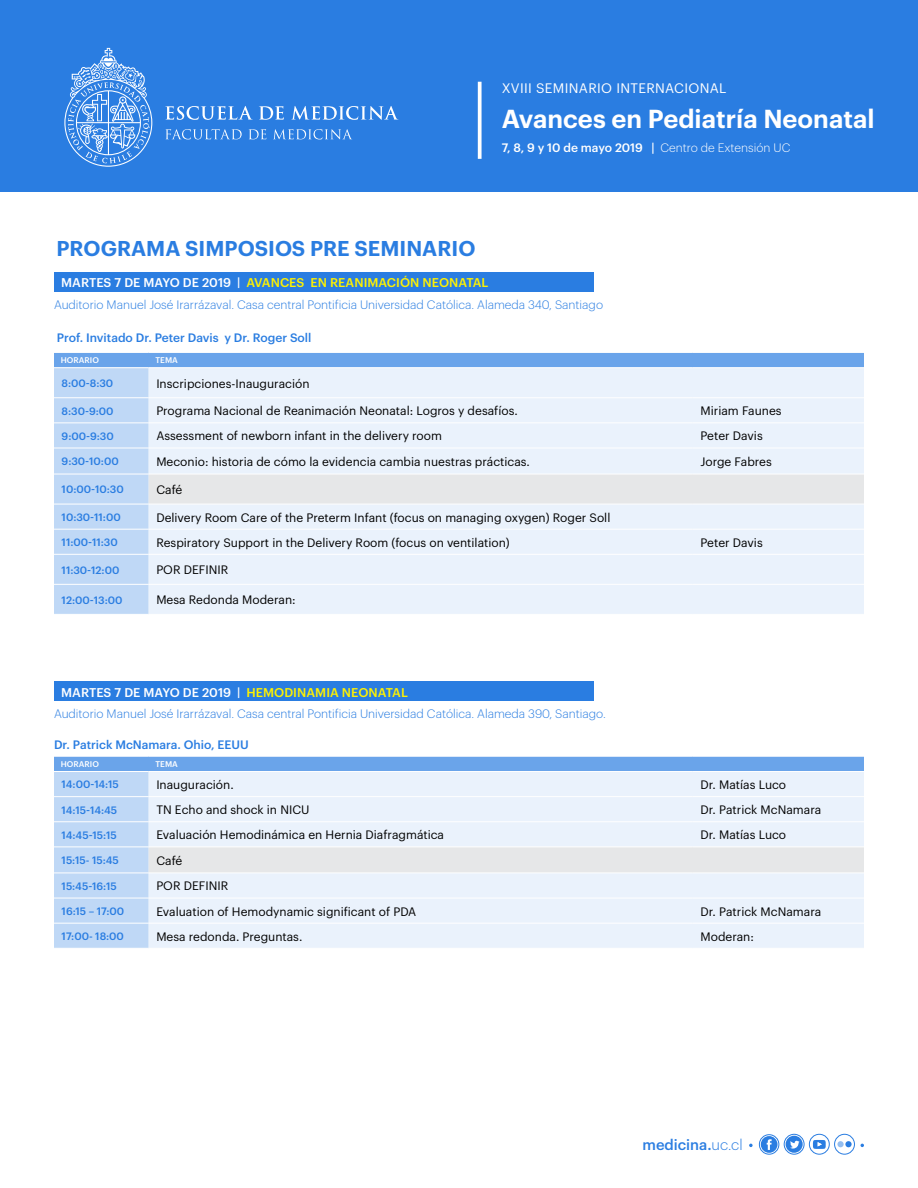
<style>
.page{position:relative;width:918px;height:1188px;background:#fff}
.page>*{position:absolute;margin:0;border:0;box-sizing:border-box;transform-origin:0 0}
.t1{font:600 25.5px "Graphik";color:#fff}
.t2{font:600 21px "Graphik";color:#2a7de1}
.t3{font:500 14.7px "Graphik";color:#2a7de1}
.t4{font:13.5px "Graphik";letter-spacing:.025em;color:#fff}
.t5{font:500 12.45px "Graphik";letter-spacing:.005em;color:#fff200}
.t6{font:500 12.45px "Graphik";letter-spacing:.005em;color:#fff}
.t7{font:12px "Graphik";color:#000}
.t8{font:300 12px "Graphik";color:#2a7de1}
.t9{font:500 12px "Graphik";color:#2a7de1}
.t10{font:500 12px "Graphik";color:#fff}
.t11{font:500 10.5px "Graphik";color:#2a7de1}
.t12{font:500 8.1px "Graphik";color:#fff}
.s1{font-weight:300}
.s2{color:#fff}
.s3{color:#fff200}
</style>
<div class="page">
<div style="left:0;top:0;width:918px;height:191px;background:#2a7de1"></div>
<svg style="left:64px;top:48px;width:88px;height:119px"></svg>
<svg style="left:165px;top:106px;width:88px;height:14px"></svg>
<svg style="left:259px;top:106px;width:25px;height:14px"></svg>
<svg style="left:291px;top:106px;width:107px;height:14px"></svg>
<svg style="left:165px;top:129px;width:77px;height:10px"></svg>
<svg style="left:249px;top:129px;width:17px;height:10px"></svg>
<svg style="left:273px;top:129px;width:79px;height:10px"></svg>
<svg style="left:478px;top:82px;width:4px;height:77px"></svg>
<div style="left:54px;top:272px;width:540px;height:20px;background:#2a7de1"></div>
<div style="left:54px;top:682px;width:540px;height:19px;background:#2a7de1"></div>
<div style="left:837px;top:1141px;width:7px;height:6px;background:#94bef0;border-radius:50%"></div>
<div style="left:845px;top:1141px;width:7px;height:6px;background:#2a7de1;border-radius:50%"></div>
<div style="left:759px;top:1134px;width:20px;height:20px;border:1px solid #2a7de1;border-radius:50%"></div>
<div style="left:761px;top:1136px;width:17px;height:17px;background:#2a7de1;border-radius:50%"></div>
<svg style="left:767px;top:1139px;width:5px;height:11px"></svg>
<div style="left:784px;top:1134px;width:20px;height:20px;border:1px solid #2a7de1;border-radius:50%"></div>
<div style="left:786px;top:1136px;width:17px;height:17px;background:#2a7de1;border-radius:50%"></div>
<svg style="left:790px;top:1141px;width:10px;height:8px"></svg>
<div style="left:809px;top:1134px;width:21px;height:20px;border:1px solid #2a7de1;border-radius:50%"></div>
<div style="left:834px;top:1134px;width:21px;height:20px;border:1px solid #2a7de1;border-radius:50%"></div>
<svg style="left:749px;top:1144px;width:4px;height:3px"></svg>
<svg style="left:813px;top:1140px;width:13px;height:9px"></svg>
<svg style="left:54px;top:353px;width:810px;height:261px;background:#dde9f8"></svg>
<hr style="left:54px;top:367px;width:95px;height:1px;background:#fff">
<hr style="left:149px;top:367px;width:544px;height:1px;background:#fff">
<hr style="left:693px;top:367px;width:171px;height:1px;background:#fff">
<hr style="left:54px;top:397px;width:95px;height:1px;background:#fff">
<hr style="left:149px;top:397px;width:544px;height:1px;background:#fff">
<hr style="left:693px;top:397px;width:171px;height:1px;background:#fff">
<hr style="left:54px;top:422px;width:95px;height:1px;background:#fff">
<hr style="left:149px;top:422px;width:544px;height:1px;background:#fff">
<hr style="left:693px;top:422px;width:171px;height:1px;background:#fff">
<hr style="left:54px;top:448px;width:95px;height:1px;background:#fff">
<hr style="left:149px;top:448px;width:544px;height:1px;background:#fff">
<hr style="left:693px;top:448px;width:171px;height:1px;background:#fff">
<hr style="left:54px;top:474px;width:95px;height:1px;background:#fff">
<hr style="left:149px;top:474px;width:544px;height:1px;background:#fff">
<hr style="left:693px;top:474px;width:171px;height:1px;background:#fff">
<hr style="left:54px;top:504px;width:95px;height:1px;background:#fff">
<hr style="left:149px;top:504px;width:544px;height:1px;background:#fff">
<hr style="left:693px;top:504px;width:171px;height:1px;background:#fff">
<hr style="left:54px;top:529px;width:95px;height:1px;background:#fff">
<hr style="left:149px;top:529px;width:544px;height:1px;background:#fff">
<hr style="left:693px;top:529px;width:171px;height:1px;background:#fff">
<hr style="left:54px;top:554px;width:95px;height:1px;background:#fff">
<hr style="left:149px;top:554px;width:544px;height:1px;background:#fff">
<hr style="left:693px;top:554px;width:171px;height:1px;background:#fff">
<hr style="left:54px;top:584px;width:95px;height:1px;background:#fff">
<hr style="left:149px;top:584px;width:544px;height:1px;background:#fff">
<hr style="left:693px;top:584px;width:171px;height:1px;background:#fff">
<svg style="left:54px;top:757px;width:810px;height:191px;background:#dbe8f7"></svg>
<hr style="left:54px;top:771px;width:95px;height:1px;background:#fff">
<hr style="left:149px;top:771px;width:544px;height:1px;background:#fff">
<hr style="left:693px;top:771px;width:171px;height:1px;background:#fff">
<hr style="left:54px;top:796px;width:95px;height:1px;background:#fff">
<hr style="left:149px;top:796px;width:544px;height:1px;background:#fff">
<hr style="left:693px;top:796px;width:171px;height:1px;background:#fff">
<hr style="left:54px;top:821px;width:95px;height:1px;background:#fff">
<hr style="left:149px;top:821px;width:544px;height:1px;background:#fff">
<hr style="left:693px;top:821px;width:171px;height:1px;background:#fff">
<hr style="left:54px;top:846px;width:95px;height:1px;background:#fff">
<hr style="left:149px;top:846px;width:544px;height:1px;background:#fff">
<hr style="left:693px;top:846px;width:171px;height:1px;background:#fff">
<hr style="left:54px;top:872px;width:95px;height:1px;background:#fff">
<hr style="left:149px;top:872px;width:544px;height:1px;background:#fff">
<hr style="left:693px;top:872px;width:171px;height:1px;background:#fff">
<hr style="left:54px;top:898px;width:95px;height:1px;background:#fff">
<hr style="left:149px;top:898px;width:544px;height:1px;background:#fff">
<hr style="left:693px;top:898px;width:171px;height:1px;background:#fff">
<hr style="left:54px;top:923px;width:95px;height:1px;background:#fff">
<hr style="left:149px;top:923px;width:544px;height:1px;background:#fff">
<hr style="left:693px;top:923px;width:171px;height:1px;background:#fff">
<p class="t4" style="left:502px;top:78px;width:226px">XVIII SEMINARIO INTERNACIONAL</p>
<h1 class="t1" style="left:502px;top:99px;width:374px">Avances en Pediatría Neonatal</h1>
<p class="t10" style="left:502px;top:138px;width:290px">7, 8, 9 y 10 de mayo 2019 | <span class="s1">Centro de Extensión UC</span></p>
<h2 class="t2" style="left:56px;top:232px;width:420px">PROGRAMA SIMPOSIOS PRE SEMINARIO</h2>
<p class="t5" style="left:61px;top:273px;width:429px"><span class="s2">MARTES 7 DE MAYO DE 2019 |</span> AVANCES EN REANIMACIÓN NEONATAL</p>
<p class="t8" style="left:54px;top:296px;width:551px">Auditorio Manuel José Irarrázaval. Casa central Pontificia Universidad Católica. Alameda 340, Santiago</p>
<p class="t9" style="left:57px;top:329px;width:256px">Prof. Invitado Dr. Peter Davis y Dr. Roger Soll</p>
<p class="t12" style="left:61px;top:354px;width:40px">HORARIO</p>
<p class="t12" style="left:156px;top:354px;width:24px">TEMA</p>
<p class="t11" style="left:62px;top:375px;width:53px">8:00-8:30</p>
<p class="t7" style="left:156px;top:374px;width:155px">Inscripciones-Inauguración</p>
<p class="t11" style="left:62px;top:403px;width:53px">8:30-9:00</p>
<p class="t7" style="left:156px;top:402px;width:363px">Programa Nacional de Reanimación Neonatal: Logros y desafíos.</p>
<p class="t7" style="left:701px;top:402px;width:83px">Miriam Faunes</p>
<p class="t11" style="left:62px;top:428px;width:54px">9:00-9:30</p>
<p class="t7" style="left:156px;top:427px;width:287px">Assessment of newborn infant in the delivery room</p>
<p class="t7" style="left:701px;top:427px;width:64px">Peter Davis</p>
<p class="t11" style="left:62px;top:454px;width:59px">9:30-10:00</p>
<p class="t7" style="left:156px;top:453px;width:375px">Meconio: historia de cómo la evidencia cambia nuestras prácticas.</p>
<p class="t7" style="left:701px;top:453px;width:73px">Jorge Fabres</p>
<p class="t11" style="left:62px;top:482px;width:64px">10:00-10:30</p>
<p class="t7" style="left:156px;top:481px;width:28px">Café</p>
<p class="t11" style="left:62px;top:509px;width:61px">10:30-11:00</p>
<p class="t7" style="left:156px;top:508px;width:456px">Delivery Room Care of the Preterm Infant (focus on managing oxygen) Roger Soll</p>
<p class="t11" style="left:62px;top:534px;width:58px">11:00-11:30</p>
<p class="t7" style="left:156px;top:533px;width:355px">Respiratory Support in the Delivery Room (focus on ventilation)</p>
<p class="t7" style="left:701px;top:533px;width:64px">Peter Davis</p>
<p class="t11" style="left:62px;top:562px;width:59px">11:30-12:00</p>
<p class="t7" style="left:156px;top:561px;width:73px">POR DEFINIR</p>
<p class="t11" style="left:62px;top:592px;width:62px">12:00-13:00</p>
<p class="t7" style="left:156px;top:591px;width:141px">Mesa Redonda Moderan:</p>
<p class="t6" style="left:61px;top:683px;width:348px">MARTES 7 DE MAYO DE 2019 | <span class="s3">HEMODINAMIA NEONATAL</span></p>
<p class="t8" style="left:54px;top:705px;width:553px">Auditorio Manuel José Irarrázaval. Casa central Pontificia Universidad Católica. Alameda 390, Santiago.</p>
<p class="t9" style="left:54px;top:735px;width:196px">Dr. Patrick McNamara. Ohio, EEUU</p>
<p class="t12" style="left:61px;top:758px;width:40px">HORARIO</p>
<p class="t12" style="left:156px;top:758px;width:24px">TEMA</p>
<p class="t11" style="left:62px;top:777px;width:59px">14:00-14:15</p>
<p class="t7" style="left:156px;top:776px;width:79px">Inauguración.</p>
<p class="t7" style="left:701px;top:776px;width:87px">Dr. Matías Luco</p>
<p class="t11" style="left:62px;top:802px;width:57px">14:15-14:45</p>
<p class="t7" style="left:156px;top:801px;width:155px">TN Echo and shock in NICU</p>
<p class="t7" style="left:701px;top:801px;width:122px">Dr. Patrick McNamara</p>
<p class="t11" style="left:62px;top:827px;width:57px">14:45-15:15</p>
<p class="t7" style="left:156px;top:826px;width:289px">Evaluación Hemodinámica en Hernia Diafragmática</p>
<p class="t7" style="left:701px;top:826px;width:87px">Dr. Matías Luco</p>
<p class="t11" style="left:62px;top:852px;width:59px">15:15- 15:45</p>
<p class="t7" style="left:156px;top:851px;width:28px">Café</p>
<p class="t11" style="left:62px;top:878px;width:57px">15:45-16:15</p>
<p class="t7" style="left:156px;top:877px;width:73px">POR DEFINIR</p>
<p class="t11" style="left:62px;top:903px;width:64px">16:15 – 17:00</p>
<p class="t7" style="left:156px;top:902px;width:261px">Evaluation of Hemodynamic significant of PDA</p>
<p class="t7" style="left:701px;top:902px;width:122px">Dr. Patrick McNamara</p>
<p class="t11" style="left:62px;top:928px;width:64px">17:00- 18:00</p>
<p class="t7" style="left:156px;top:927px;width:148px">Mesa redonda. Preguntas.</p>
<p class="t7" style="left:701px;top:927px;width:55px">Moderan:</p>
<p class="t3" style="left:643px;top:1134px;width:102px">medicina.<span class="s1">uc.cl</span></p>
</div>
